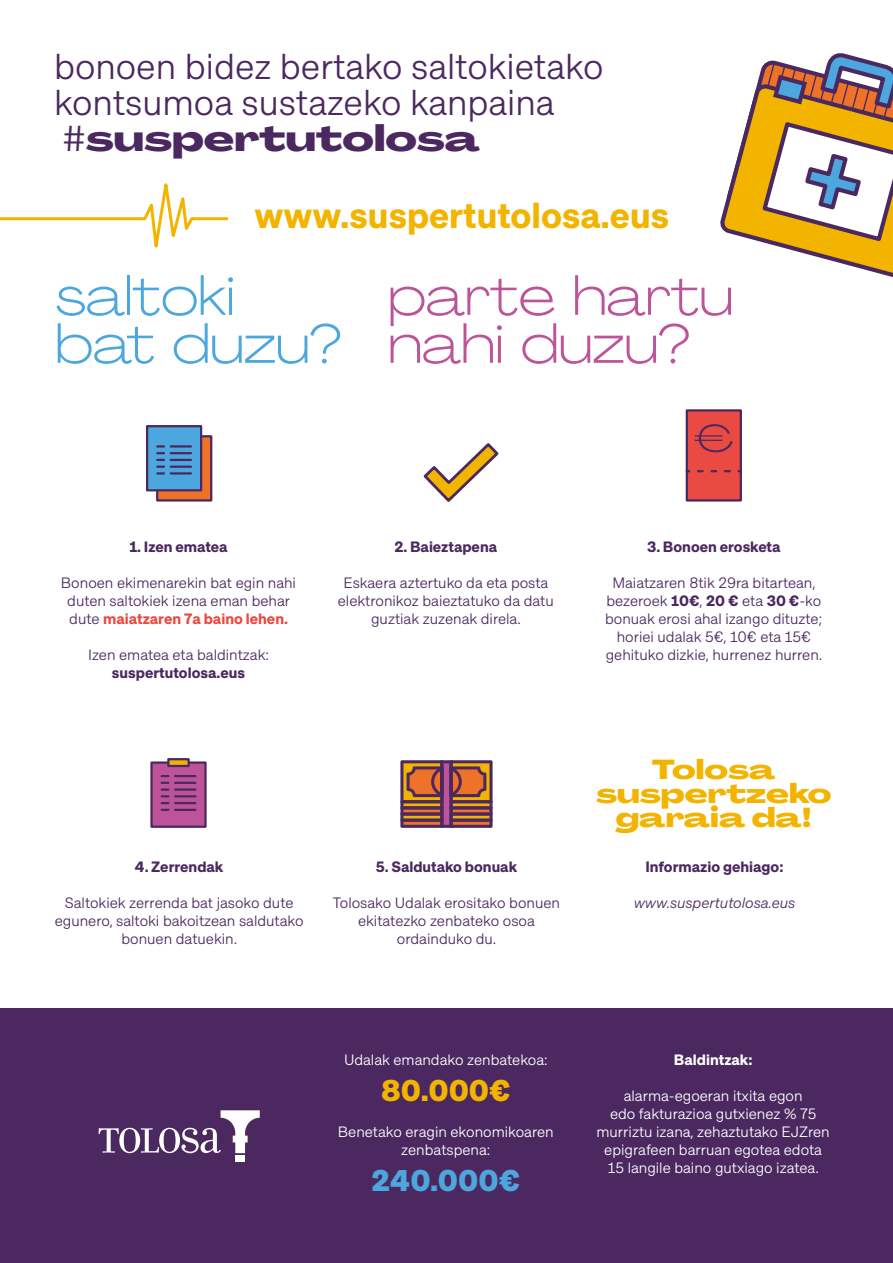
<style>
.page{position:relative;width:893px;height:1263px;background:#fff}
.page>*{position:absolute;margin:0;border:0;box-sizing:border-box;transform-origin:0 0}
.t1{font:300 expanded 54px/48px "Agrandir";color:#bd549a}
.t2{font:300 expanded 54px/48px "Agrandir";color:#4ca7de}
.t3{font:300 36px/36px "Approach";color:#4b2960}
.t4{font:700 36px "Approach";color:#f3b400}
.t5{font:800 36px "Agrandir Grand";color:#4b2960}
.t6{font:900 30px "Approach";color:#4ca7de}
.t7{font:900 30px "Approach";color:#f3b400}
.t8{font:800 27px/24px "Agrandir Grand";color:#f3b400;text-align:center}
.t9{font:300 15px/18px "Approach";color:#4b2960;text-align:center}
.t10{font:300 15px/18px "Approach";color:#fff;text-align:center}
.t11{font:700 15px "Approach";color:#4b2960}
.t12{font:italic 300 15px "Approach";color:#4b2960}
.t13{font:700 15px "Approach";color:#fff}
.s1{font-family:"Approach";font-weight:300}
.s2{font-weight:700;color:#e94a42}
.s3{font-weight:700}
</style>
<div class="page">
<div style="left:0;top:1008px;width:893px;height:255px;background:#4b2960"></div>
<svg style="left:0;top:183px;width:229px;height:65px"></svg>
<div style="left:235px;top:1155px;width:10px;height:6px;background:#fff"></div>
<svg style="left:99px;top:1110px;width:161px;height:43px"></svg>
<svg style="left:720px;top:53px;width:173px;height:225px"></svg>
<div style="left:156px;top:435px;width:56px;height:67px;background:#ee7328;border:2px solid #4b2960"></div>
<div style="left:146px;top:425px;width:56px;height:66px;background:#4ca7de;border:2px solid #4b2960"></div>
<hr style="left:171px;top:445px;width:20px;height:3px;background:#4b2960">
<hr style="left:171px;top:452px;width:20px;height:2px;background:#4b2960">
<hr style="left:171px;top:459px;width:20px;height:2px;background:#4b2960">
<hr style="left:171px;top:466px;width:20px;height:2px;background:#4b2960">
<svg style="left:157px;top:445px;width:7px;height:30px"></svg>
<hr style="left:171px;top:472px;width:20px;height:3px;background:#4b2960">
<svg style="left:423px;top:443px;width:76px;height:59px"></svg>
<div style="left:686px;top:409px;width:56px;height:93px;background:#e94a42;border:2px solid #4b2960"></div>
<svg style="left:724px;top:470px;width:7px;height:2px"></svg>
<svg style="left:710px;top:470px;width:7px;height:2px"></svg>
<svg style="left:697px;top:470px;width:7px;height:2px"></svg>
<svg style="left:695px;top:424px;width:38px;height:28px"></svg>
<div style="left:150px;top:761px;width:57px;height:67px;background:#bd549a;border:2px solid #4b2960"></div>
<hr style="left:175px;top:775px;width:20px;height:2px;background:#4b2960">
<hr style="left:175px;top:782px;width:20px;height:2px;background:#4b2960">
<hr style="left:175px;top:788px;width:20px;height:3px;background:#4b2960">
<hr style="left:175px;top:795px;width:20px;height:2px;background:#4b2960">
<hr style="left:175px;top:802px;width:20px;height:2px;background:#4b2960">
<svg style="left:162px;top:775px;width:6px;height:36px"></svg>
<hr style="left:175px;top:809px;width:20px;height:2px;background:#4b2960">
<div style="left:167px;top:758px;width:23px;height:9px;background:#f3b400;border:2px solid #4b2960"></div>
<svg style="left:400px;top:760px;width:93px;height:68px;background:#9b5a45"></svg>
<h2 class="t3" style="left:54px;top:47px;width:551px">bonoen bidez bertako saltokietako kontsumoa sustazeko kanpaina</h2>
<h2 class="t5" style="left:63px;top:116px;width:419px"><span class="s1">#</span>suspertutolosa</h2>
<h2 class="t4" style="left:254px;top:192px;width:416px">www.suspertutolosa.eus</h2>
<h1 class="t2" style="left:55px;top:271px;width:288px">saltoki bat duzu?</h1>
<h1 class="t1" style="left:388px;top:271px;width:347px">parte hartu nahi duzu?</h1>
<p class="t11" style="left:129px;top:537px;width:100px">1. Izen ematea</p>
<p class="t9" style="left:61px;top:573px;width:237px">Bonoen ekimenarekin bat egin nahi duten saltokiek izena eman behar dute <span class="s2">maiatzaren 7a baino lehen.</span></p>
<p class="t9" style="left:88px;top:645px;width:182px">Izen ematea eta baldintzak:</p>
<p class="t11" style="left:112px;top:663px;width:135px">suspertutolosa.eus</p>
<p class="t11" style="left:394px;top:537px;width:104px">2. Baieztapena</p>
<p class="t9" style="left:338px;top:573px;width:217px">Eskaera aztertuko da eta posta elektronikoz baieztatuko da datu guztiak zuzenak direla.</p>
<p class="t11" style="left:135px;top:857px;width:90px">4. Zerrendak</p>
<p class="t9" style="left:55px;top:893px;width:250px">Saltokiek zerrenda bat jasoko dute egunero, saltoki bakoitzean saldutako bonuen datuekin.</p>
<p class="t11" style="left:376px;top:857px;width:143px">5. Saldutako bonuak</p>
<p class="t9" style="left:333px;top:893px;width:229px">Tolosako Udalak erositako bonuen ekitatezko zenbateko osoa ordainduko du.</p>
<p class="t11" style="left:647px;top:537px;width:135px">3. Bonoen erosketa</p>
<p class="t9" style="left:605px;top:573px;width:219px">Maiatzaren 8tik 29ra bitartean, bezeroek <span class="s3">10€</span>, <span class="s3">20 €</span> eta <span class="s3">30 €</span>-ko bonuak erosi ahal izango dituzte; horiei udalak 5€, 10€ eta 15€ gehituko dizkie, hurrenez hurren.</p>
<h3 class="t8" style="left:596px;top:758px;width:237px">Tolosa suspertzeko garaia da!</h3>
<p class="t11" style="left:645px;top:857px;width:139px">Informazio gehiago:</p>
<p class="t12" style="left:634px;top:893px;width:163px">www.suspertutolosa.eus</p>
<p class="t10" style="left:344px;top:1050px;width:205px">Udalak emandako zenbatekoa:</p>
<h3 class="t7" style="left:381px;top:1071px;width:131px">80.000€</h3>
<p class="t10" style="left:338px;top:1122px;width:217px">Benetako eragin ekonomikoaren zenbatspena:</p>
<h3 class="t6" style="left:372px;top:1161px;width:150px">240.000€</h3>
<p class="t13" style="left:674px;top:1050px;width:80px">Baldintzak:</p>
<p class="t10" style="left:596px;top:1086px;width:235px">alarma-egoeran itxita egon<br>edo fakturazioa gutxienez % 75 murriztu izana, zehaztutako EJZren epigrafeen barruan egotea edota<br>15 langile baino gutxiago izatea.</p>
</div>
